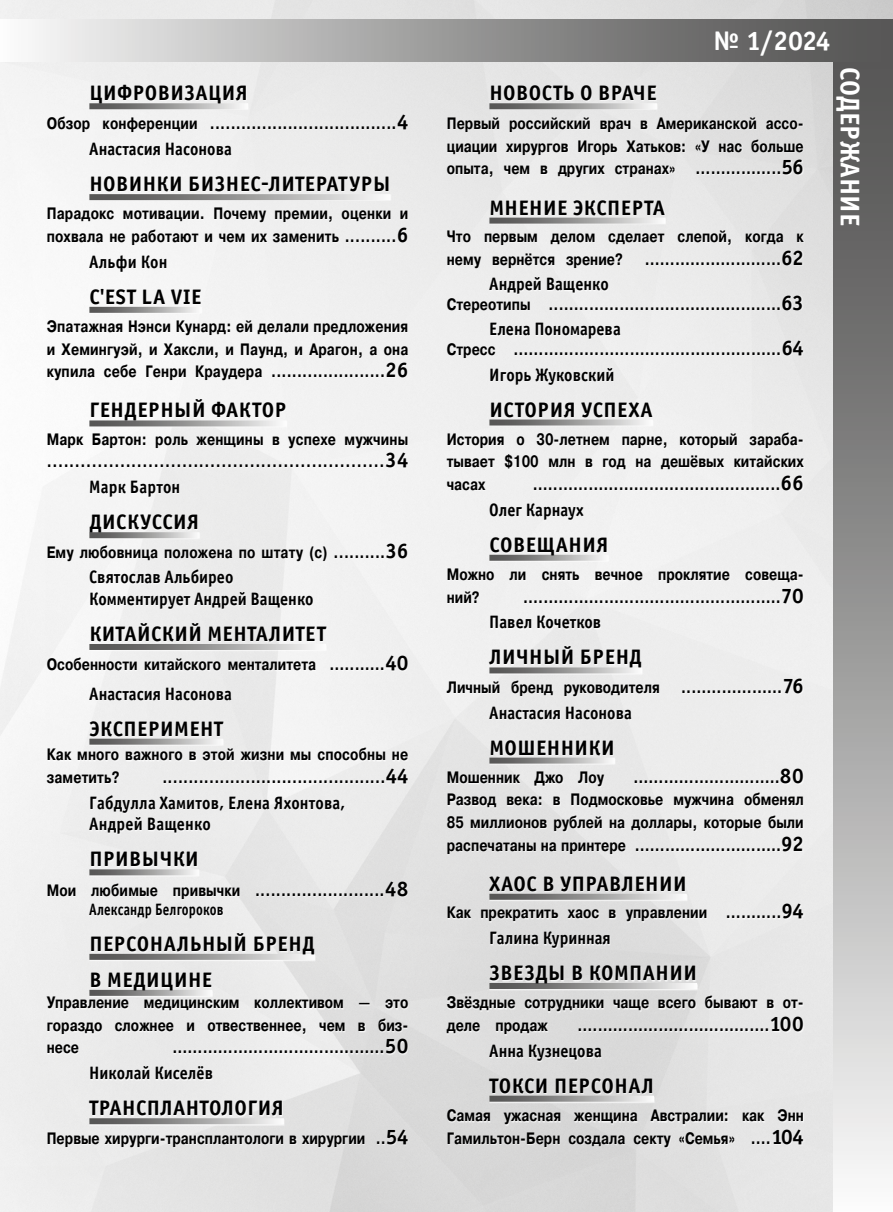
<style>
.page{position:relative;width:893px;height:1212px;background:#fff}
.page>*{position:absolute;margin:0;border:0;box-sizing:border-box;transform-origin:0 0}
.t1{font:27px "Officina Sans Bold C";color:#fff}
.t2{font:21px/36px "Officina Sans Bold ITC";letter-spacing:.02em;color:#000}
.t3{font:18px/21.6px "Officina Sans Bold C";color:#000;scale:.9 1}
.t4{font:700 16.5px/22.5px "Pragmatica";color:#000;scale:.8 1}
.t5{font:16.5px "Officina Sans Bold C";letter-spacing:.01em;color:#000;scale:.8 1}
.s1{font-family:"Officina Sans Bold C";font-weight:400;font-size:21px}
</style>
<div class="page">
<img style="left:0;top:0;width:893px;height:1212px">
<div style="left:833px;top:45px;width:60px;height:1167px;background:linear-gradient(to bottom,#474746,#f4f4f4)"></div>
<div style="left:0;top:19px;width:893px;height:42px;background:linear-gradient(to right,#f5f5f4,#494848)"></div>
<div style="left:47px;top:86px;width:362px;height:1062px;background:#fff;opacity:.75"></div>
<svg style="left:89px;top:103px;width:159px;height:6px"></svg>
<svg style="left:89px;top:194px;width:301px;height:6px;background:#9e9e9d"></svg>
<svg style="left:89px;top:307px;width:113px;height:6px"></svg>
<svg style="left:89px;top:420px;width:198px;height:6px"></svg>
<svg style="left:89px;top:532px;width:110px;height:6px"></svg>
<svg style="left:89px;top:644px;width:237px;height:6px"></svg>
<svg style="left:89px;top:739px;width:134px;height:6px"></svg>
<svg style="left:89px;top:869px;width:110px;height:6px"></svg>
<svg style="left:89px;top:954px;width:226px;height:6px"></svg>
<svg style="left:89px;top:990px;width:123px;height:6px"></svg>
<svg style="left:89px;top:1118px;width:195px;height:6px"></svg>
<div style="left:446px;top:86px;width:359px;height:1062px;background:#fff;opacity:.75"></div>
<svg style="left:489px;top:103px;width:168px;height:6px"></svg>
<svg style="left:489px;top:218px;width:176px;height:6px"></svg>
<svg style="left:489px;top:419px;width:164px;height:6px"></svg>
<svg style="left:489px;top:555px;width:119px;height:6px"></svg>
<svg style="left:489px;top:667px;width:153px;height:6px"></svg>
<svg style="left:489px;top:757px;width:126px;height:6px"></svg>
<svg style="left:489px;top:894px;width:198px;height:6px"></svg>
<svg style="left:489px;top:983px;width:208px;height:6px"></svg>
<svg style="left:489px;top:1096px;width:165px;height:6px"></svg>
<p class="t2" style="left:89px;top:74px;width:160px">ЦИФРОВИЗАЦИЯ</p>
<p class="t4" style="left:47px;top:113px;width:453px">Обзор конференции ....................................<span class="s1">4</span></p>
<p class="t3" style="left:89px;top:139px;width:160px">Анастасия Насонова</p>
<p class="t2" style="left:89px;top:165px;width:302px">НОВИНКИ БИЗНЕС-ЛИТЕРАТУРЫ</p>
<p class="t4" style="left:47px;top:203px;width:453px">Парадокс мотивации. Почему премии, оценки и похвала не работают и чем их заменить ..........<span class="s1">6</span></p>
<p class="t3" style="left:89px;top:251px;width:88px">Альфи Кон</p>
<p class="t2" style="left:89px;top:278px;width:114px">C'EST LA VIE</p>
<p class="t4" style="left:47px;top:315px;width:454px;text-align:justify">Эпатажная Нэнси Кунард: ей делали предложения и Хемингуэй, и Хаксли, и Паунд, и Арагон, а она купила себе Генри Краудера ......................<span class="s1">26</span></p>
<p class="t2" style="left:89px;top:391px;width:199px">ГЕНДЕРНЫЙ ФАКТОР</p>
<p class="t4" style="left:47px;top:428px;width:453px">Марк Бартон: роль женщины в успехе мужчины ............................................................<span class="s1">34</span></p>
<p class="t3" style="left:89px;top:477px;width:103px">Марк Бартон</p>
<p class="t2" style="left:89px;top:503px;width:111px">ДИСКУССИЯ</p>
<p class="t4" style="left:47px;top:541px;width:453px">Ему любовница положена по штату (с) ..........<span class="s1">36</span></p>
<p class="t3" style="left:89px;top:567px;width:251px">Святослав Альбирео<br>Комментирует Андрей Ващенко</p>
<p class="t2" style="left:89px;top:615px;width:238px">КИТАЙСКИЙ МЕНТАЛИТЕТ</p>
<p class="t4" style="left:47px;top:653px;width:453px">Особенности китайского менталитета ...........<span class="s1">40</span></p>
<p class="t3" style="left:89px;top:683px;width:160px">Анастасия Насонова</p>
<p class="t2" style="left:89px;top:710px;width:135px">ЭКСПЕРИМЕНТ</p>
<p class="t4" style="left:47px;top:744px;width:454px">Как много важного в этой жизни мы способны не заметить?</p>
<p class="t4" style="left:162px;top:766px;width:309px">...........................................<span class="s1">44</span></p>
<p class="t3" style="left:89px;top:792px;width:286px">Габдулла Хамитов, Елена Яхонтова,<br>Андрей Ващенко</p>
<p class="t2" style="left:89px;top:840px;width:111px">ПРИВЫЧКИ</p>
<p class="t4" style="left:47px;top:879px;width:453px">Мои любимые привычки .........................<span class="s1">48</span></p>
<p class="t5" style="left:89px;top:900px;width:169px">Александр Белгороков</p>
<p class="t2" style="left:89px;top:925px;width:227px">ПЕРСОНАЛЬНЫЙ БРЕНД<br>В МЕДИЦИНЕ</p>
<p class="t4" style="left:47px;top:991px;width:453px;text-align:justify">Управление медицинским коллективом — это гораздо сложнее и отвественнее, чем в биз&shy;несе</p>
<p class="t4" style="left:172px;top:1036px;width:296px">..........................................<span class="s1">50</span></p>
<p class="t3" style="left:89px;top:1062px;width:139px">Николай Киселёв</p>
<p class="t2" style="left:89px;top:1089px;width:196px">ТРАНСПЛАНТОЛОГИЯ</p>
<p class="t4" style="left:47px;top:1127px;width:453px">Первые хирурги-трансплантологи в хирургии ..<span class="s1">54</span></p>
<h1 class="t1" style="left:713px;top:26px;width:119px">№ 1/2024</h1>
<p class="t2" style="left:489px;top:74px;width:169px">НОВОСТЬ О ВРАЧЕ</p>
<p class="t4" style="left:447px;top:113px;width:448px;text-align:justify">Первый российский врач в Американской ассо&shy;циации хирургов Игорь Хатьков: «У нас больше опыта, чем в других странах» .................<span class="s1">56</span></p>
<p class="t2" style="left:489px;top:189px;width:177px">МНЕНИЕ ЭКСПЕРТА</p>
<p class="t4" style="left:447px;top:225px;width:448px">Что первым делом сделает слепой, когда к нему вернётся зрение?</p>
<p class="t4" style="left:645px;top:248px;width:200px">...........................<span class="s1">62</span></p>
<p class="t3" style="left:489px;top:274px;width:134px">Андрей Ващенко</p>
<p class="t4" style="left:447px;top:293px;width:448px">Стереотипы ..............................................<span class="s1">63</span></p>
<p class="t3" style="left:489px;top:319px;width:148px">Елена Пономарева</p>
<p class="t4" style="left:447px;top:338px;width:448px">Стресс .....................................................<span class="s1">64</span></p>
<p class="t3" style="left:489px;top:364px;width:141px">Игорь Жуковский</p>
<p class="t2" style="left:489px;top:390px;width:165px">ИСТОРИЯ УСПЕХА</p>
<p class="t4" style="left:447px;top:428px;width:448px;text-align:justify">История о 30-летнем парне, который зараба&shy;тывает $100 млн в год на дешёвых китайских часах</p>
<p class="t4" style="left:533px;top:473px;width:340px">.................................................<span class="s1">66</span></p>
<p class="t3" style="left:489px;top:499px;width:106px">Олег Карнаух</p>
<p class="t2" style="left:489px;top:526px;width:120px">СОВЕЩАНИЯ</p>
<p class="t4" style="left:447px;top:563px;width:448px">Можно ли снять вечное проклятие совеща&shy;ний?</p>
<p class="t4" style="left:523px;top:586px;width:352px">...................................................<span class="s1">70</span></p>
<p class="t3" style="left:489px;top:612px;width:126px">Павел Кочетков</p>
<p class="t2" style="left:489px;top:638px;width:154px">ЛИЧНЫЙ БРЕНД</p>
<p class="t4" style="left:447px;top:676px;width:268px">Личный бренд руководителя</p>
<p class="t4" style="left:681px;top:676px;width:155px">....................<span class="s1">76</span></p>
<p class="t3" style="left:489px;top:702px;width:160px">Анастасия Насонова</p>
<p class="t2" style="left:489px;top:728px;width:127px">МОШЕННИКИ</p>
<p class="t4" style="left:447px;top:766px;width:198px">Мошенник Джо Лоу</p>
<p class="t4" style="left:447px;top:766px;width:448px;text-align:justify;text-indent:187px">.............................<span class="s1">80<br></span>Развод века: в Подмосковье мужчина обменял 85 миллионов рублей на доллары, которые были распечатаны на принтере .............................<span class="s1">92</span></p>
<p class="t2" style="left:489px;top:865px;width:199px">ХАОС В УПРАВЛЕНИИ</p>
<p class="t4" style="left:447px;top:901px;width:448px">Как прекратить хаос в управлении ...........<span class="s1">94</span></p>
<p class="t3" style="left:489px;top:927px;width:137px">Галина Куринная</p>
<p class="t2" style="left:489px;top:954px;width:209px">ЗВЕЗДЫ В КОМПАНИИ</p>
<p class="t4" style="left:447px;top:991px;width:448px">Звёздные сотрудники чаще всего бывают в от&shy;деле продаж</p>
<p class="t4" style="left:577px;top:1014px;width:284px">......................................<span class="s1">100</span></p>
<p class="t3" style="left:489px;top:1040px;width:127px">Анна Кузнецова</p>
<p class="t2" style="left:489px;top:1067px;width:166px">ТОКСИ ПЕРСОНАЛ</p>
<p class="t4" style="left:447px;top:1104px;width:448px">Самая ужасная женщина Австралии: как Энн<br>Гамильтон-Берн создала секту «Семья» ....<span class="s1">104</span></p>
<h1 class="t1" style="left:865px;top:67px;width:161px;rotate:90deg">СОДЕРЖАНИЕ</h1>
</div>
